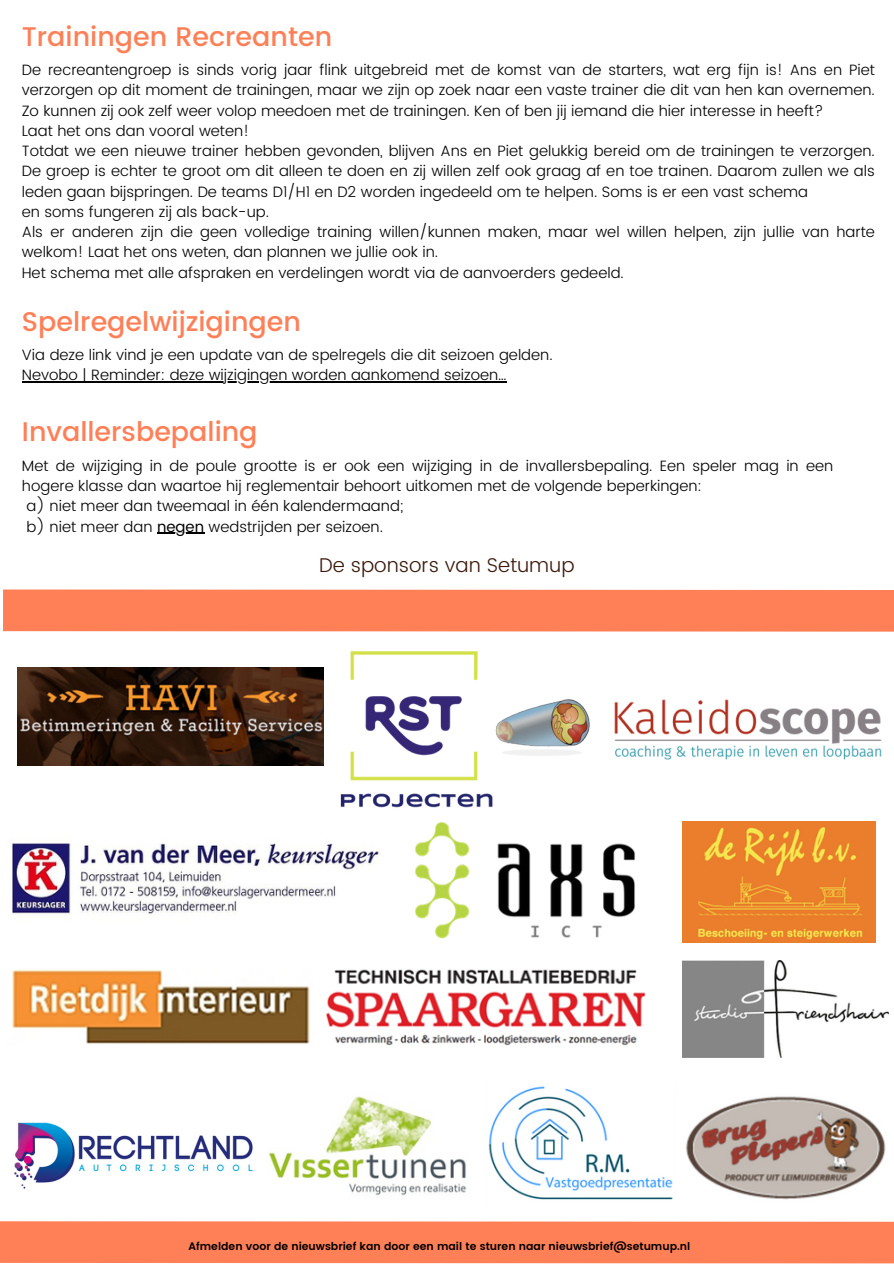
<style>
.page{position:relative;width:894px;height:1264px;background:#fff}
.page>*{position:absolute;margin:0;border:0;box-sizing:border-box;transform-origin:0 0}
.t1{font:500 27px "Poppins";color:#ff7f57}
.t2{font:300 19.95px "Poppins";color:#3c1a0c}
.t3{font:300 15px/20.2px "Poppins";color:#000}
.t4{font:600 10.8px "Poppins";color:#000}
.s1{font-weight:400}
</style>
<div class="page">
<div style="left:3px;top:589px;width:890px;height:43px;background:#ff7f57"></div>
<div style="left:0;top:1221px;width:893px;height:42px;background:#ff7f57"></div>
<img style="left:415px;top:831px;width:220px;height:107px">
<img style="left:268px;top:1096px;width:199px;height:100px">
<img style="left:18px;top:667px;width:297px;height:98px">
<img style="left:514px;top:699px;width:368px;height:61px">
<img style="left:682px;top:821px;width:192px;height:121px">
<img style="left:682px;top:960px;width:206px;height:97px">
<img style="left:488px;top:1086px;width:185px;height:114px">
<img style="left:326px;top:969px;width:320px;height:77px">
<img style="left:14px;top:1122px;width:239px;height:67px">
<img style="left:12px;top:843px;width:367px;height:71px">
<img style="left:12px;top:970px;width:298px;height:74px">
<img style="left:686px;top:1096px;width:200px;height:104px">
<img style="left:315px;top:631px;width:199px;height:200px">
<hr style="left:22px;top:381px;width:484px;height:1px;background:#000">
<hr style="left:157px;top:533px;width:47px;height:1px;background:#000">
<h1 class="t1" style="left:22px;top:20px;width:312px">Trainingen Recreanten</h1>
<p class="t3" style="left:22px;top:60px;width:854px">De recreantengroep is sinds vorig jaar flink uitgebreid met de komst van de starters, wat erg fijn is! Ans en Piet verzorgen op dit moment de trainingen, maar we zijn op zoek naar een vaste trainer die dit van hen kan overnemen.<br>Zo kunnen zij ook zelf weer volop meedoen met de trainingen. Ken of ben jij iemand die hier interesse in heeft?<br>Laat het ons dan vooral weten!<br>Totdat we een nieuwe trainer hebben gevonden, blijven Ans en Piet gelukkig bereid om de trainingen te verzorgen.<br>De groep is echter te groot om dit alleen te doen en zij willen zelf ook graag af en toe trainen. Daarom zullen we als leden gaan bijspringen. De teams D1/H1 en D2 worden ingedeeld om te helpen. Soms is er een vast schema<br>en soms fungeren zij als back-up.<br>Als er anderen zijn die geen volledige training willen/kunnen maken, maar wel willen helpen, zijn jullie van harte welkom! Laat het ons weten, dan plannen we jullie ook in.<br>Het schema met alle afspraken en verdelingen wordt via de aanvoerders gedeeld.</p>
<p class="t1" style="left:22px;top:305px;width:280px">Spelregelwijzigingen</p>
<p class="t3" style="left:22px;top:345px;width:532px">Via deze link vind je een update van de spelregels die dit seizoen gelden.</p>
<p class="t3" style="left:22px;top:365px;width:486px">Nevobo | Reminder: deze wijzigingen worden aankomend seizoen…</p>
<p class="t1" style="left:22px;top:416px;width:237px">Invallersbepaling</p>
<p class="t3" style="left:22px;top:455px;width:812px">Met de wijziging in de poule grootte is er ook een wijziging in de invallersbepaling. Een speler mag in een</p>
<p class="t3" style="left:22px;top:476px;width:681px">hogere klasse dan waartoe hij reglementair behoort uitkomen met de volgende beperkingen:</p>
<p class="t3" style="left:26px;top:496px;width:378px">a) niet meer dan tweemaal in één kalendermaand;</p>
<p class="t3" style="left:26px;top:516px;width:358px">b) niet meer dan <span class="s1">negen</span> wedstrijden per seizoen.</p>
<p class="t2" style="left:319px;top:553px;width:257px">De sponsors van Setumup</p>
<p class="t4" style="left:188px;top:1239px;width:503px">Afmelden voor de nieuwsbrief kan door een mail te sturen naar nieuwsbrief@setumup.nl</p>
</div>
